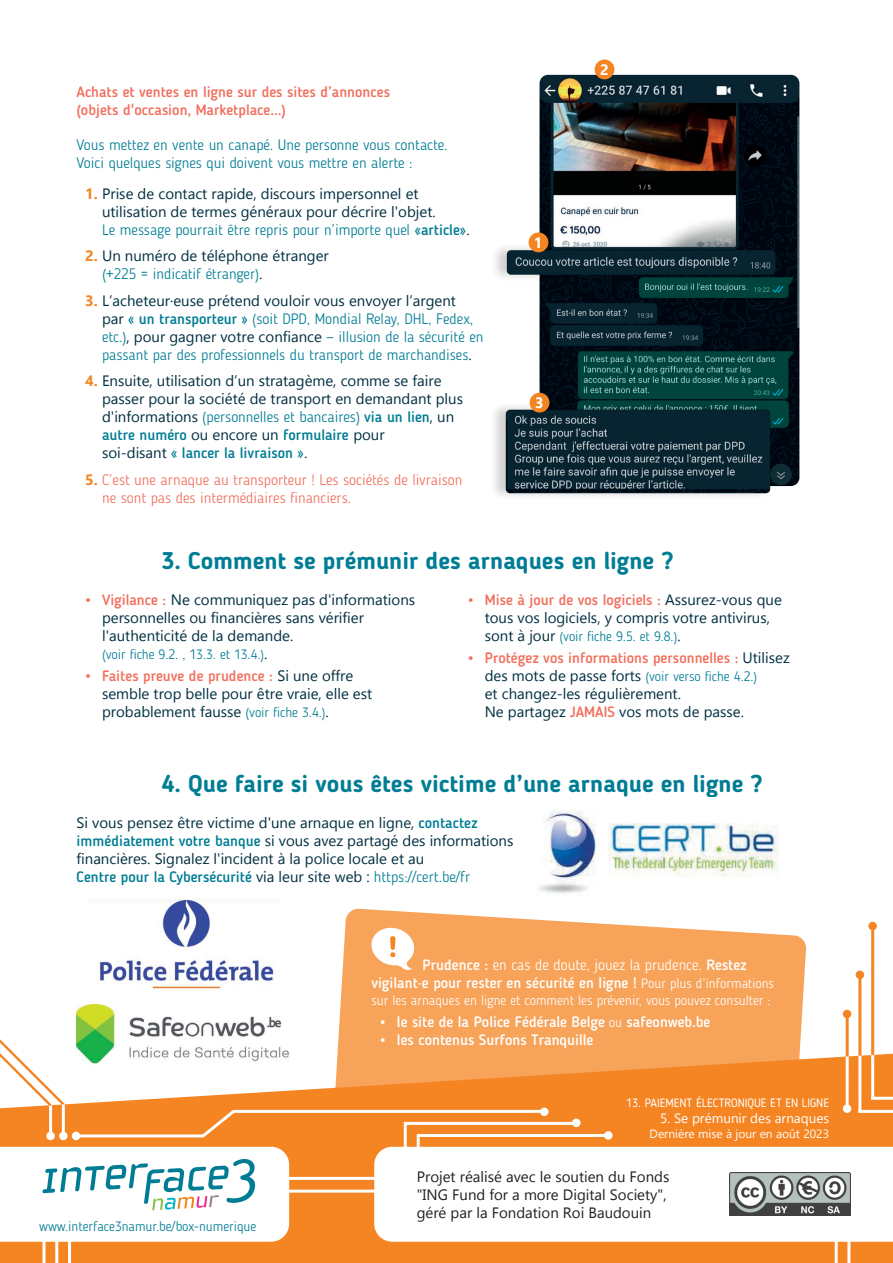
<style>
.page{position:relative;width:893px;height:1263px;background:#fff}
.page>*{position:absolute;margin:0;border:0;box-sizing:border-box;transform-origin:0 0}
.Titres{font:700 24px "Blogger Sans";color:#007d94}
.Paragraphe{font:15px/18px "Gadugi";color:#002f41}
.Paragraphe-2{font:300 15px/18px "Blogger Sans";color:#007d94}
.Paragraphe-3{font:500 15px/18px "Blogger Sans";color:#fff}
.Paragraphe-4{font:500 15px/18px "Blogger Sans";color:#f26f5d}
.t1{font:15px/18px "Gadugi";color:#231f20}
.t2{font:300 15px/18px "Blogger Sans";color:#f26f5d}
.t3{font:700 15px "Gadugi";color:#fff}
.t4{font:300 13.5px "Blogger Sans";color:#007d94}
.Paragraphe-5{font:300 13.5px "Blogger Sans";color:#fff}
.t5{font:13.5px "Gadugi";color:#fff}
.t6{font:12px "Blogger Sans";color:#fff}
.t7{font:12px "Gadugi";color:#fff}
.s1{font-weight:700;color:#f58523}
.s2{font-family:"Blogger Sans";font-weight:300;color:#007d94}
.s3{font-family:"Blogger Sans";font-weight:500;color:#007d94}
.s4{font-family:"Gadugi";font-weight:700;color:#f58523}
.s5{font-family:"Gadugi";font-weight:400;color:#002f41}
.s6{font-weight:500}
.s7{color:#f26f5d}
.s8{font-family:"Blogger Sans";font-weight:500;color:#f26f5d}
.s9{font-family:"Gadugi";font-weight:400;font-size:15px;color:#002f41}
.s10{font-family:"Blogger Sans";font-weight:300;font-size:13.5px;color:#007d94}
.s11{font-family:"Gadugi";font-weight:400}
.s12{font-weight:300}
.s13{font-weight:300;font-size:13.5px}
</style>
<div class="page">
<img style="left:539px;top:103px;width:260px;height:383px">
<img style="left:539px;top:75px;width:260px;height:28px">
<img style="left:76px;top:1004px;width:206px;height:46px">
<svg style="left:337px;top:908px;width:469px;height:142px;background:#f7ad6d"></svg>
<svg style="left:369px;top:925px;width:47px;height:45px"></svg>
<img style="left:539px;top:810px;width:240px;height:83px">
<img style="left:99px;top:900px;width:175px;height:89px">
<div style="left:489px;top:401px;width:281px;height:100px;background:#231f20;opacity:.2"></div>
<img style="left:506px;top:410px;width:264px;height:83px">
<div style="left:490px;top:242px;width:285px;height:41px;background:#231f20;opacity:.2"></div>
<img style="left:507px;top:250px;width:268px;height:25px">
<div style="left:529px;top:232px;width:19px;height:20px;background:#f58523;border-radius:50%"></div>
<div style="left:595px;top:60px;width:19px;height:19px;background:#f58523;border-radius:50%"></div>
<div style="left:530px;top:393px;width:19px;height:20px;background:#f58523;border-radius:50%"></div>
<svg style="left:0;top:1050px;width:893px;height:213px;background:#f59745"></svg>
<svg style="left:374px;top:1147px;width:519px;height:95px"></svg>
<hr style="left:287px;top:1177px;width:96px;height:3px;background:#fff">
<hr style="left:287px;top:1189px;width:96px;height:3px;background:#fff">
<hr style="left:417px;top:1134px;width:3px;height:26px;background:#fff">
<hr style="left:417px;top:1134px;width:191px;height:3px;background:#fff">
<hr style="left:393px;top:1202px;width:33px;height:3px;background:#fff">
<hr style="left:393px;top:1215px;width:33px;height:3px;background:#fff">
<hr style="left:393px;top:1228px;width:33px;height:3px;background:#fff">
<hr style="left:835px;top:1239px;width:3px;height:24px;background:#fff">
<hr style="left:847px;top:1239px;width:3px;height:24px;background:#fff">
<div style="left:46px;top:1132px;width:9px;height:8px;background:#fff;border-radius:50%"></div>
<div style="left:59px;top:1132px;width:9px;height:8px;background:#fff;border-radius:50%"></div>
<hr style="left:49px;top:1104px;width:3px;height:31px;background:#fff">
<hr style="left:62px;top:1103px;width:3px;height:31px;background:#fff">
<hr style="left:55px;top:1232px;width:3px;height:31px;background:#fff">
<hr style="left:68px;top:1231px;width:3px;height:32px;background:#fff">
<hr style="left:43px;top:1231px;width:3px;height:32px;background:#fff">
<svg style="left:198px;top:1107px;width:40px;height:33px"></svg>
<hr style="left:76px;top:1134px;width:128px;height:3px;background:#fff">
<div style="left:72px;top:1132px;width:8px;height:8px;background:#fff;border-radius:50%"></div>
<svg style="left:0;top:1039px;width:65px;height:66px"></svg>
<hr style="left:233px;top:1110px;width:312px;height:3px;background:#fff">
<div style="left:540px;top:1107px;width:9px;height:9px;background:#fff;border-radius:50%"></div>
<hr style="left:871px;top:928px;width:3px;height:128px;background:#f58523">
<hr style="left:858px;top:973px;width:3px;height:84px;background:#f58523">
<hr style="left:846px;top:1015px;width:3px;height:42px;background:#f58523">
<hr style="left:846px;top:1056px;width:3px;height:55px;background:#fff">
<hr style="left:858px;top:1055px;width:3px;height:58px;background:#fff">
<hr style="left:871px;top:1055px;width:3px;height:44px;background:#fff">
<div style="left:843px;top:1104px;width:8px;height:9px;background:#fff;border-radius:50%"></div>
<hr style="left:858px;top:1110px;width:35px;height:3px;background:#fff">
<hr style="left:871px;top:1097px;width:22px;height:3px;background:#fff">
<div style="left:843px;top:1010px;width:8px;height:8px;background:#f58523;border-radius:50%"></div>
<div style="left:856px;top:970px;width:8px;height:9px;background:#f58523;border-radius:50%"></div>
<div style="left:868px;top:922px;width:9px;height:8px;background:#f58523;border-radius:50%"></div>
<img style="left:729px;top:1173px;width:121px;height:42px">
<svg style="left:0;top:1147px;width:289px;height:95px"></svg>
<hr style="left:404px;top:1122px;width:3px;height:27px;background:#fff">
<hr style="left:404px;top:1122px;width:172px;height:3px;background:#fff">
<div style="left:572px;top:1118px;width:9px;height:9px;background:#fff;border-radius:50%"></div>
<div style="left:604px;top:1131px;width:8px;height:9px;background:#fff;border-radius:50%"></div>
<p class="Paragraphe-4" style="left:77px;top:83px;width:315px">Achats et ventes en ligne sur des sites d’annonces (objets d'occasion, Marketplace...)</p>
<p class="Paragraphe-2" style="left:77px;top:136px;width:373px">Vous mettez en vente un canapé. Une personne vous contacte.<br>Voici quelques signes qui doivent vous mettre en alerte :</p>
<p class="Paragraphe" style="left:102px;top:184px;width:369px;text-indent:-17px"><span class="s1">1.</span> Prise de contact rapide, discours impersonnel et utilisation de termes généraux pour décrire l'objet.<br><span class="s2">Le message pourrait être repris pour n’importe quel</span> <span class="s3">«article»</span>.</p>
<p class="Paragraphe" style="left:102px;top:247px;width:228px;text-indent:-17px"><span class="s1">2.</span> Un numéro de téléphone étranger <span class="s2">(+225 = indicatif étranger)</span>.</p>
<p class="Paragraphe-2" style="left:102px;top:291px;width:383px;text-indent:-17px"><span class="s4">3.</span> <span class="s5">L’acheteur·euse prétend vouloir vous envoyer l’argent<br>par</span> <span class="s6">« un transporteur »</span> (soit DPD, Mondial Relay, DHL, Fedex, etc.)<span class="s5">, pour gagner votre confiance</span> — illusion de la sécurité en passant par des professionnels du transport de marchandises<span class="s5">.</span></p>
<p class="Paragraphe" style="left:102px;top:372px;width:362px;text-indent:-17px"><span class="s1">4.</span> Ensuite, utilisation d’un stratagème, comme se faire passer pour la société de transport en demandant plus d'informations <span class="s2">(personnelles et bancaires)</span> <span class="s3">via un lien</span>, un <span class="s3">autre numéro</span> ou encore un <span class="s3">formulaire</span> pour<br>soi-disant <span class="s3">« lancer la livraison »</span>.</p>
<p class="t2" style="left:102px;top:470px;width:362px;text-indent:-17px"><span class="s4">5.</span> C’est une arnaque au transporteur ! Les sociétés de livraison ne sont pas des intermédiaires financiers.</p>
<p class="t3" style="left:534px;top:233px;width:10px">1</p>
<p class="t3" style="left:535px;top:394px;width:10px">3</p>
<p class="t3" style="left:600px;top:61px;width:10px">2</p>
<p class="Titres" style="left:162px;top:546px;width:513px">3. Comment se prémunir des arnaques en ligne ?</p>
<p class="Paragraphe" style="left:102px;top:590px;width:315px;text-indent:-17px"><span class="s7">•</span> <span class="s8">Vigilance :</span> Ne communiquez pas d'informations personnelles ou financières sans vérifier l'authenticité de la demande.</p>
<p class="t4" style="left:102px;top:646px;width:167px">(voir fiche 9.2. , 13.3. et 13.4.)<span class="s9">.</span></p>
<p class="Paragraphe" style="left:102px;top:666px;width:272px;text-indent:-17px"><span class="s7">•</span> <span class="s8">Faites preuve de prudence :</span> Si une offre semble trop belle pour être vraie, elle est probablement fausse <span class="s10">(voir fiche 3.4.)</span>.</p>
<p class="Paragraphe" style="left:468px;top:590px;width:316px;text-align:center"><span class="s7">•</span> <span class="s8">Mise à jour de vos logiciels :</span> Assurez-vous que tous vos logiciels, y compris votre antivirus,</p>
<p class="t4" style="left:485px;top:628px;width:197px"><span class="s9">sont à jour</span> (voir fiche 9.5. et 9.8.)<span class="s9">.</span></p>
<p class="Paragraphe-4" style="left:468px;top:649px;width:324px"><span class="s11">•</span> Protégez vos informations personnelles : <span class="s5">Utilisez</span></p>
<p class="t4" style="left:485px;top:668px;width:274px"><span class="s9">des mots de passe forts</span> (voir verso fiche 4.2.)</p>
<p class="Paragraphe" style="left:485px;top:684px;width:261px">et changez-les régulièrement.<br>Ne partagez <span class="s8">JAMAIS</span> vos mots de passe.</p>
<p class="Titres" style="left:162px;top:769px;width:603px">4. Que faire si vous êtes victime d’une arnaque en ligne ?</p>
<p class="Paragraphe" style="left:77px;top:813px;width:438px">Si vous pensez être victime d'une arnaque en ligne, <span class="s3">contactez immédiatement votre banque</span> si vous avez partagé des informations financières. Signalez l'incident à la police locale et au<br><span class="s3">Centre pour la Cybersécurité</span> via leur site web : <span class="s2">https://cert.be/fr</span></p>
<p class="Paragraphe-3" style="left:371px;top:956px;width:404px;text-indent:51px">Prudence : <span class="s12">en cas de doute, jouez la prudence.</span> Restez vigilant·e pour rester en sécurité en ligne ! <span class="s13">Pour plus d’informations</span></p>
<p class="Paragraphe-5" style="left:371px;top:992px;width:401px">sur les arnaques en ligne et comment les prévenir, vous pouvez consulter :</p>
<p class="Paragraphe-3" style="left:380px;top:1012px;width:332px"><span class="s11">•</span> le site de la Police Fédérale Belge <span class="s13">ou</span> safeonweb.be</p>
<p class="Paragraphe-3" style="left:380px;top:1030px;width:215px"><span class="s11">•</span> les contenus Surfons Tranquille</p>
<p class="t6" style="left:626px;top:1095px;width:204px">13. PAIEMENT ÉLECTRONIQUE ET EN LIGNE</p>
<p class="t5" style="left:660px;top:1110px;width:170px">5. Se prémunir des arnaques</p>
<p class="t4" style="left:39px;top:1218px;width:219px">www.interface3namur.be/box-numerique</p>
<p class="t7" style="left:650px;top:1126px;width:181px">Dernière mise à jour en août 2023</p>
<p class="t1" style="left:417px;top:1167px;width:254px">Projet réalisé avec le soutien du Fonds "ING Fund for a more Digital Society", géré par la Fondation Roi Baudouin</p>
</div>
